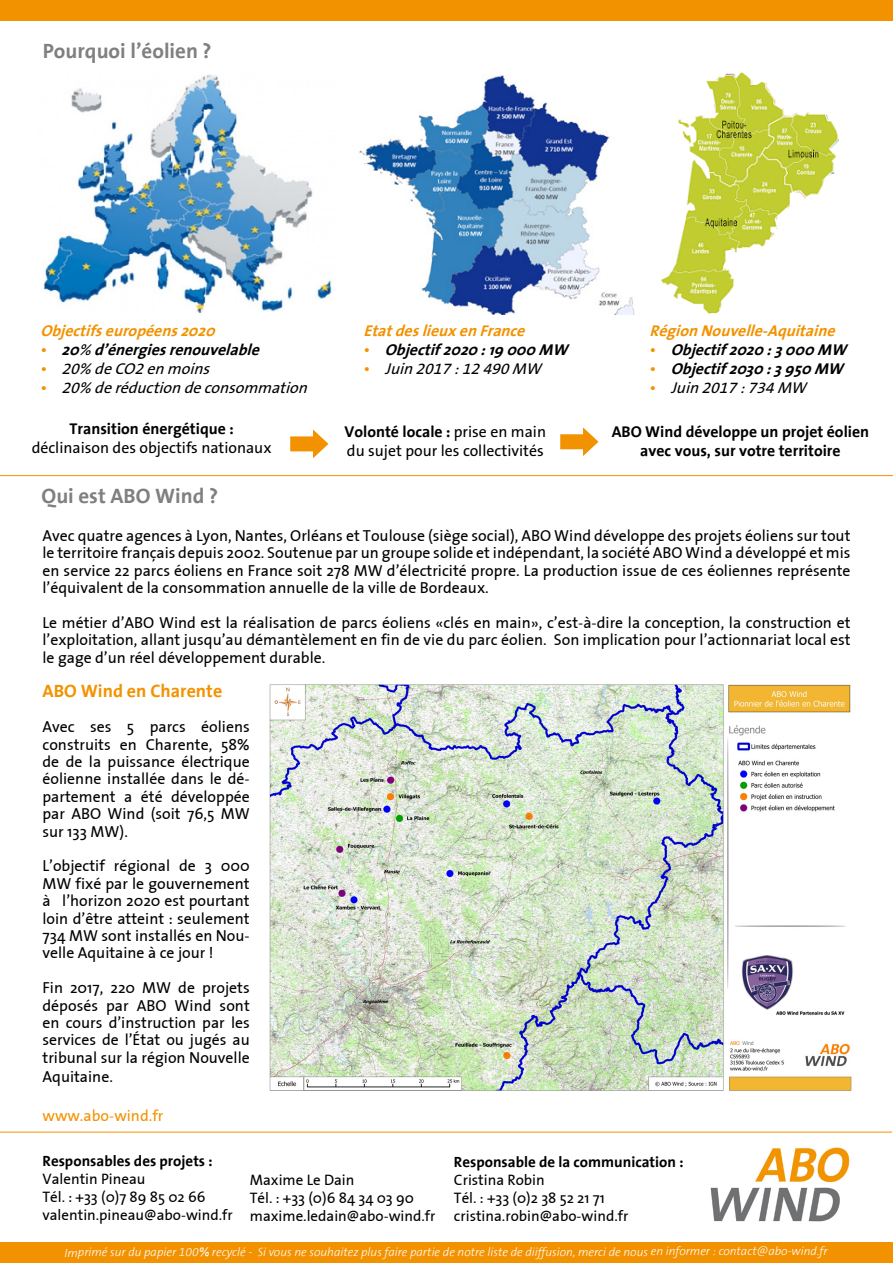
<style>
.page{position:relative;width:893px;height:1263px;background:#fff}
.page>*{position:absolute;margin:0;border:0;box-sizing:border-box;transform-origin:0 0}
.t1{font:700 21px "The Sans";color:#808080}
.t2{font:700 18px "The Sans";color:#f39200}
.t3{font:15.75px/17.4px "The Sans Plain";color:#000;text-align:justify}
.t4{font:700 15.75px/18.9px "The Sans";color:#000;text-align:center}
.t5{font:italic 700 15.75px "The Sans";color:#000}
.t6{font:italic 15.75px "The Sans B W5 Plain";color:#000}
.t7{font:italic 700 15.75px "The Sans";color:#f39200}
.t8{font:15.75px "The Sans B W5 Plain";color:#000}
.t9{font:15.75px "The Sans Plain";color:#f39200}
.t10{font:15px/18px "The Sans Plain";color:#000}
.t11{font:700 15px "The Sans";color:#000}
.t12{font:italic 300 12px "The Sans B3";color:#fff}
.s1{font-family:"The Sans B W5 Plain";font-weight:400;font-style:normal;font-size:16.5px;color:#f39200}
.s2{font-family:"The Sans B W5 Plain";font-weight:400}
.s3{font-style:normal;font-size:16.5px;color:#f39200}
.s4{font-family:"Arial";font-weight:400}
</style>
<div class="page">
<div style="left:0;top:0;width:893px;height:20px;background:#f39200"></div>
<div style="left:0;top:1243px;width:893px;height:20px;background:#f39200"></div>
<img style="left:710px;top:1147px;width:140px;height:75px">
<hr style="left:0;top:1132px;width:892px;height:1px;background:#f39200">
<hr style="left:0;top:475px;width:893px;height:1px;background:#f39200">
<img style="left:269px;top:684px;width:583px;height:407px">
<img style="left:359px;top:75px;width:275px;height:240px">
<img style="left:661px;top:72px;width:178px;height:242px">
<img style="left:43px;top:74px;width:289px;height:239px">
<div style="left:290px;top:436px;width:29px;height:15px;background:#f39200"></div>
<svg style="left:313px;top:429px;width:15px;height:29px"></svg>
<div style="left:560px;top:434px;width:29px;height:15px;background:#f39200"></div>
<svg style="left:583px;top:427px;width:15px;height:29px"></svg>
<h1 class="t1" style="left:43px;top:33px;width:170px">Pourquoi l’éolien ?</h1>
<p class="t7" style="left:40px;top:317px;width:183px">Objectifseuropéens2020</p>
<p class="t5" style="left:40px;top:336px;width:227px"><span class="s1">•</span> 20<span class="s2">%</span> d’énergiesrenouvelable</p>
<p class="t6" style="left:40px;top:358px;width:176px"><span class="s3">•</span> 20% deCO2enmoins</p>
<p class="t6" style="left:40px;top:377px;width:273px"><span class="s3">•</span> 20% deréductiondeconsommation</p>
<p class="t4" style="left:69px;top:419px;width:166px">Transition énergétique :</p>
<p class="t8" style="left:32px;top:438px;width:241px">déclinaison des objectifs nationaux</p>
<p class="t7" style="left:364px;top:318px;width:169px">EtatdeslieuxenFrance</p>
<p class="t5" style="left:364px;top:336px;width:212px"><span class="s1">•</span> Objectif2020:19000MW</p>
<p class="t6" style="left:364px;top:358px;width:184px"><span class="s3">•</span> Juin2017:12490MW</p>
<p class="t4" style="left:345px;top:422px;width:203px">Volonté locale : <span class="s2">prise en main</span></p>
<p class="t8" style="left:347px;top:440px;width:198px">du sujet pour les collectivités</p>
<p class="t7" style="left:649px;top:317px;width:193px">RégionNouvelle-Aquitaine</p>
<p class="t5" style="left:649px;top:336px;width:205px"><span class="s1">•</span> Objectif2020:3000MW</p>
<p class="t5" style="left:649px;top:355px;width:202px"><span class="s1">•</span> Objectif2030:3950MW</p>
<p class="t6" style="left:649px;top:377px;width:163px"><span class="s3">•</span> Juin2017:734MW</p>
<p class="t4" style="left:612px;top:422px;width:259px">ABO Wind développe un projet éolien avec vous, sur votre territoire</p>
<h1 class="t1" style="left:42px;top:478px;width:178px">Qui est ABO Wind ?</h1>
<p class="t3" style="left:43px;top:526px;width:810px">Avec quatre agences à Lyon, Nantes, Orléans et Toulouse (siège social), ABO Wind développe des projets éoliens sur tout le territoire français depuis 2002. Soutenue par un groupe solide et indépendant, la société ABO Wind a développé et mis en service 22 parcs éoliens en France soit 278 MW d’électricité propre. La production issue de ces éoliennes représente l’équivalent de la consommation annuelle de la ville de Bordeaux.</p>
<p class="t3" style="left:43px;top:613px;width:810px">Le métier d’ABO Wind est la réalisation de parcs éoliens «clés en main», c’est-à-dire la conception, la construction et l’exploitation, allant jusqu’au démantèlement en fin de vie du parc éolien. Son implication pour l’actionnariat local est le gage d’un réel développement durable.</p>
<p class="t2" style="left:43px;top:676px;width:181px">ABO Wind en Charente</p>
<p class="t3" style="left:43px;top:718px;width:209px">Avec ses 5 parcs éoliens construits en Charente, 58% de de la puissance électrique éolienne installée dans le dé&shy;partement a été développée par ABO Wind (soit 76,5 MW sur 133 MW).</p>
<p class="t3" style="left:43px;top:857px;width:209px">L’objectif régional de 3 000<br>MW fixé par le gouvernement à l’horizon 2020 est pourtant loin d’être atteint : seulement 734 MW sont installés en Nou&shy;velle Aquitaine à ce jour !</p>
<p class="t3" style="left:43px;top:979px;width:209px">Fin 2017, 220 MW de projets déposés par ABO Wind sont en cours d’instruction par les services de l’État ou jugés au tribunal sur la région Nouvelle</p>
<p class="t3" style="left:43px;top:1067px;width:72px">Aquitaine.</p>
<p class="t9" style="left:43px;top:1102px;width:122px">www.abo-wind.fr</p>
<p class="t11" style="left:43px;top:1149px;width:172px">Responsables des projets :</p>
<p class="t10" style="left:43px;top:1170px;width:192px">Valentin Pineau<br>Tél. : +33 (0)7 89 85 02 66 valentin.pineau@abo-wind.fr</p>
<p class="t10" style="left:250px;top:1170px;width:187px">Maxime Le Dain<br>Tél. : +33 (0)6 84 34 03 90 maxime.ledain@abo-wind.fr</p>
<p class="t11" style="left:454px;top:1149px;width:231px">Responsable de la communication :</p>
<p class="t10" style="left:454px;top:1170px;width:176px">Cristina Robin<br>Tél. : +33 (0)2 38 52 21 71 cristina.robin@abo-wind.fr</p>
<p class="t12" style="left:64px;top:1245px;width:765px">Imprimé sur du papier 100<span class="s4">%</span> recyclé - Si vous ne souhaitez plus faire partie de notre liste de diiffusion, merci de nous en informer : contact@abo-wind.fr</p>
</div>
